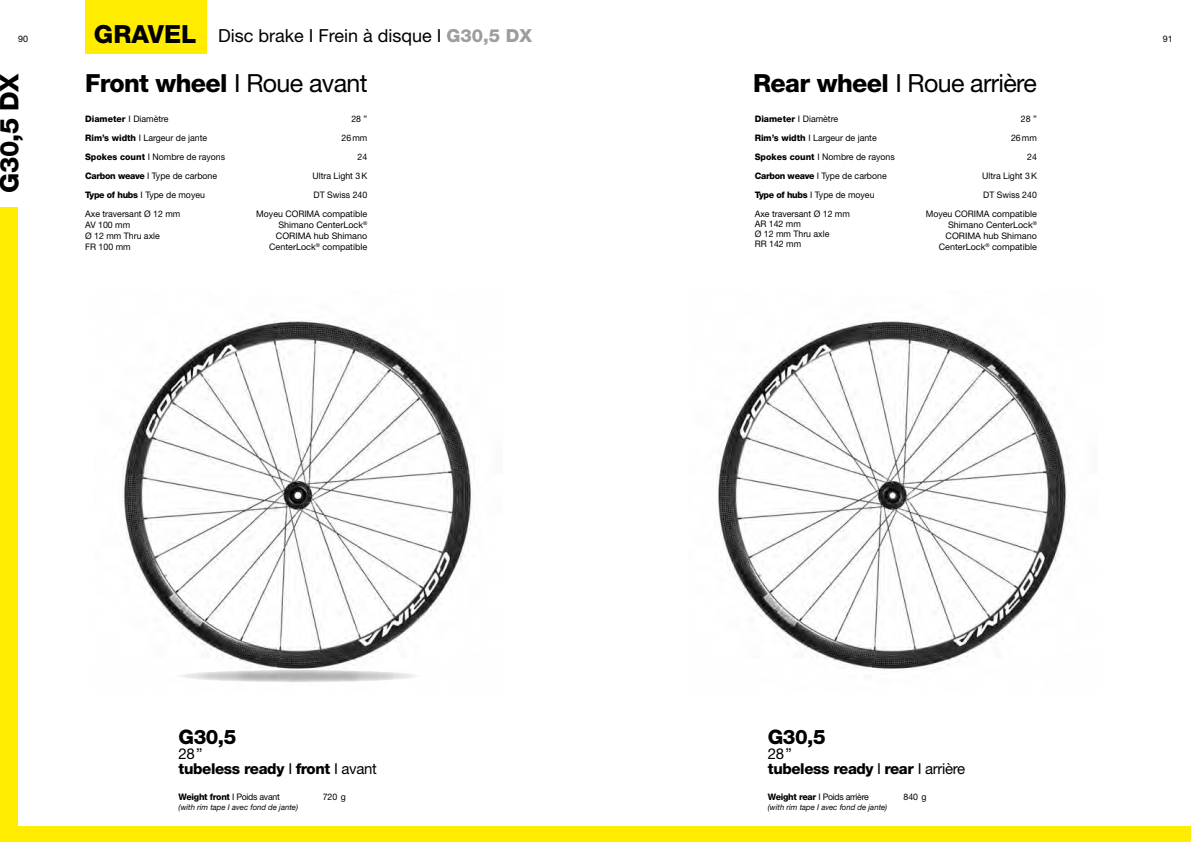
<style>
.page{position:relative;width:1191px;height:842px;background:#fff}
.page>*{position:absolute;margin:0;border:0;box-sizing:border-box;transform-origin:0 0}
.t1{font:800 25.8px "Helvetica Neue LT Std";color:#000}
.t2{font:800 25px "Helvetica Neue LT Std";letter-spacing:-.025em;color:#000}
.t3{font:25px "Helvetica Neue LT Std";letter-spacing:-.025em;color:#000}
.t4{font:800 20px "Helvetica Neue LT Std";letter-spacing:-.025em;color:#000}
.t5{font:18px "Helvetica Neue LT Std";color:#000}
.t6{font:800 15px/15px "Helvetica Neue LT Std";letter-spacing:-.025em;color:#000}
.t7{font:9px/19px "Helvetica Neue LT Std";color:#000}
.t8{font:9px "Helvetica Neue LT Std";letter-spacing:-.03em;color:#000}
.t9{font:800 9px "Helvetica Neue LT Std";letter-spacing:-.03em;color:#000}
.t10{font:italic 8px "Helvetica Neue LT Std";color:#000}
.s1{font-weight:800;color:#9d9d9c}
.s2{font-weight:800}
.s3{font-weight:400}
</style>
<div class="page">
<div style="left:0;top:827px;width:1191px;height:15px;background:#ffec00"></div>
<img style="left:123px;top:320px;width:349px;height:362px">
<svg style="left:174px;top:670px;width:249px;height:12px;background:#cecece"></svg>
<div style="left:85px;top:0;width:122px;height:54px;background:#ffec00"></div>
<div style="left:0;top:207px;width:18px;height:634px;background:#ffec00"></div>
<img style="left:717px;top:320px;width:350px;height:349px">
<h2 class="t2" style="left:94px;top:19px;width:104px">GRAVEL</h2>
<p class="t7" style="left:1162px;top:30px;width:12px">91</p>
<p class="t7" style="left:18px;top:30px;width:12px">90</p>
<h3 class="t5" style="left:218px;top:25px;width:316px">Disc brake I Frein à disque I <span class="s1">G30,5 DX</span></h3>
<h1 class="t1" style="left:-6px;top:192px;width:120px;rotate:-90deg">G30,5 DX</h1>
<h2 class="t3" style="left:753px;top:68px;width:285px"><span class="s2">Rear wheel</span> I Roue arrière</h2>
<h2 class="t2" style="left:85px;top:68px;width:284px">Front wheel <span class="s3">I Roue avant</span></h2>
<p class="t7" style="left:85px;top:109px;width:141px"><span class="s2">Diameter</span> I Diamètre<br><span class="s2">Rim’s width</span> I Largeur de jante<br><span class="s2">Spokes count</span> I Nombre de rayons<br><span class="s2">Carbon weave</span> I Type de carbone<br><span class="s2">Type of hubs</span> I Type de moyeu<br>Axe traversant Ø 12 mm</p>
<p class="t7" style="left:85px;top:219px;width:76px;line-height:10.8px">AV 100 mm<br>Ø 12 mm Thru axle<br>FR 100 mm</p>
<p class="t7" style="left:754px;top:109px;width:141px"><span class="s2">Diameter</span> I Diamètre<br><span class="s2">Rim’s width</span> I Largeur de jante<br><span class="s2">Spokes count</span> I Nombre de rayons<br><span class="s2">Carbon weave</span> I Type de carbone<br><span class="s2">Type of hubs</span> I Type de moyeu<br>Axe traversant Ø 12 mm</p>
<p class="t7" style="left:754px;top:219px;width:76px;line-height:10px">AR 142 mm<br>Ø 12 mm Thru axle<br>RR 142 mm</p>
<p class="t7" style="left:256px;top:109px;width:113px;text-align:right">28 ”<br>26mm<br>24<br>Ultra Light 3K<br>DT Swiss 240<br>Moyeu CORIMA compatible</p>
<p class="t7" style="left:269px;top:219px;width:100px;line-height:10.8px;text-align:right">Shimano CenterLock<sup>®<br></sup>CORIMA hub Shimano<br>CenterLock<sup>®</sup> compatible</p>
<p class="t7" style="left:926px;top:109px;width:113px;text-align:right">28 ”<br>26mm<br>24<br>Ultra Light 3K<br>DT Swiss 240<br>Moyeu CORIMA compatible</p>
<p class="t7" style="left:938px;top:219px;width:100px;line-height:10.8px;text-align:right">Shimano CenterLock<sup>®<br></sup>CORIMA hub Shimano<br>CenterLock<sup>®</sup> compatible</p>
<h3 class="t4" style="left:179px;top:725px;width:59px">G30,5</h3>
<h3 class="t6" style="left:179px;top:746px;width:200px"><span class="s3">28”<br></span>tubeless ready <span class="s3">I</span> front <span class="s3">I avant</span></h3>
<p class="t9" style="left:179px;top:791px;width:103px">Weight front <span class="s3">I Poids avant</span></p>
<p class="t7" style="left:323px;top:787px;width:25px">720 g</p>
<p class="t10" style="left:179px;top:802px;width:121px">(with rim tape I avec fond de jante)</p>
<h3 class="t4" style="left:768px;top:725px;width:59px">G30,5</h3>
<h3 class="t6" style="left:768px;top:746px;width:199px"><span class="s3">28”<br></span>tubeless ready <span class="s3">I</span> rear <span class="s3">I arrière</span></h3>
<p class="t8" style="left:768px;top:791px;width:102px"><span class="s2">Weight rear</span> I Poids arrière</p>
<p class="t7" style="left:903px;top:787px;width:25px">840 g</p>
<p class="t10" style="left:768px;top:802px;width:121px">(with rim tape I avec fond de jante)</p>
</div>
